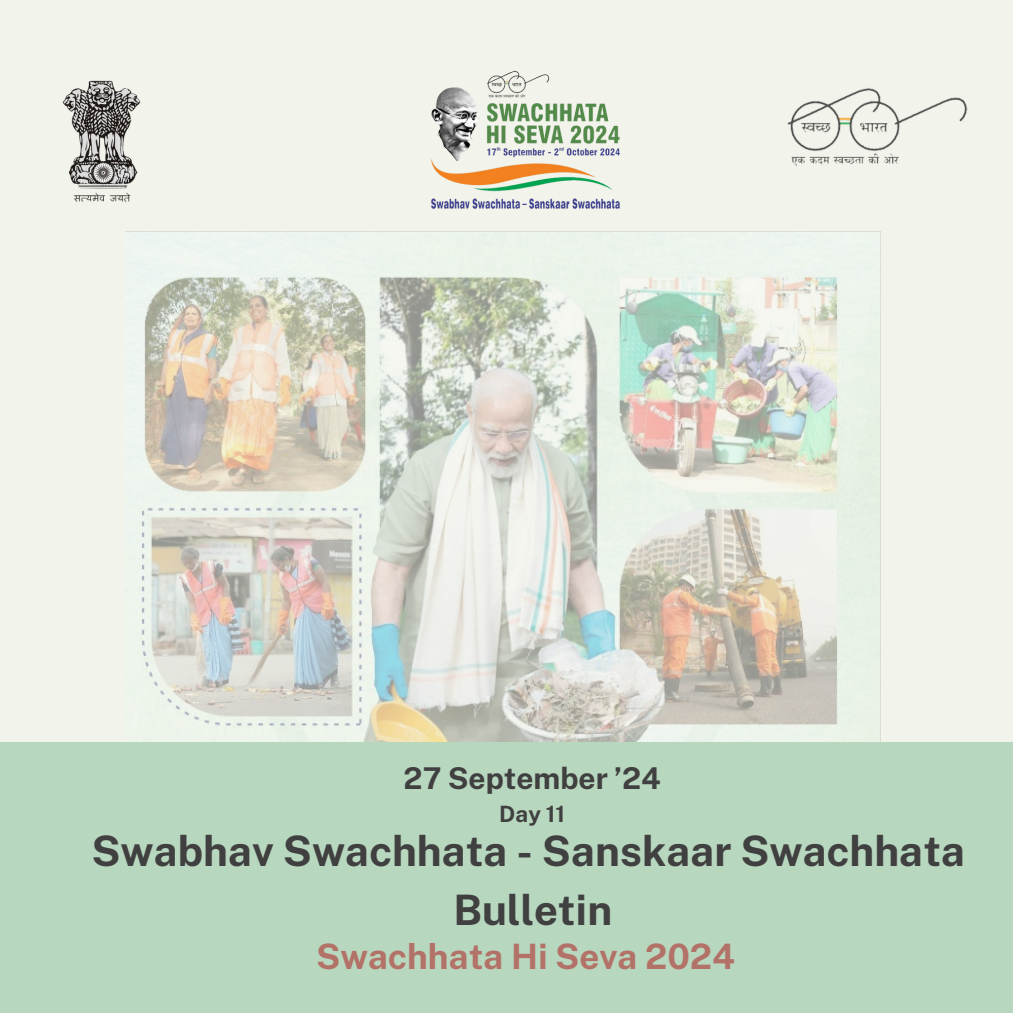
<style>
.page{position:relative;width:1013px;height:1013px;background:#fff}
.page>*{position:absolute;margin:0;border:0;box-sizing:border-box;transform-origin:0 0}
.t1{font:700 42px/58.1px "Public Sans";color:#404040;text-align:center}
.t2{font:700 35px "Public Sans";color:#b37267}
.t3{font:700 30px "Public Sans";color:#404040}
.t4{font:700 22.5px "Public Sans";color:#404040}
</style>
<div class="page">
<div style="left:0;top:0;width:1012px;height:1012px;background:#f2f4eb"></div>
<img style="left:125px;top:231px;width:755px;height:511px">
<div style="left:0;top:742px;width:1012px;height:270px;background:#b8d7bf"></div>
<img style="left:787px;top:88px;width:181px;height:78px">
<img style="left:62px;top:80px;width:79px;height:122px">
<img style="left:431px;top:71px;width:189px;height:138px">
<p class="t3" style="left:403px;top:760px;width:259px">27 September ’24</p>
<p class="t4" style="left:499px;top:801px;width:67px">Day 11</p>
<p class="t1" style="left:91px;top:822px;width:875px">Swabhav Swachhata - Sanskaar Swachhata<br>Bulletin</p>
<p class="t2" style="left:316px;top:936px;width:420px">Swachhata Hi Seva 2024</p>
</div>
